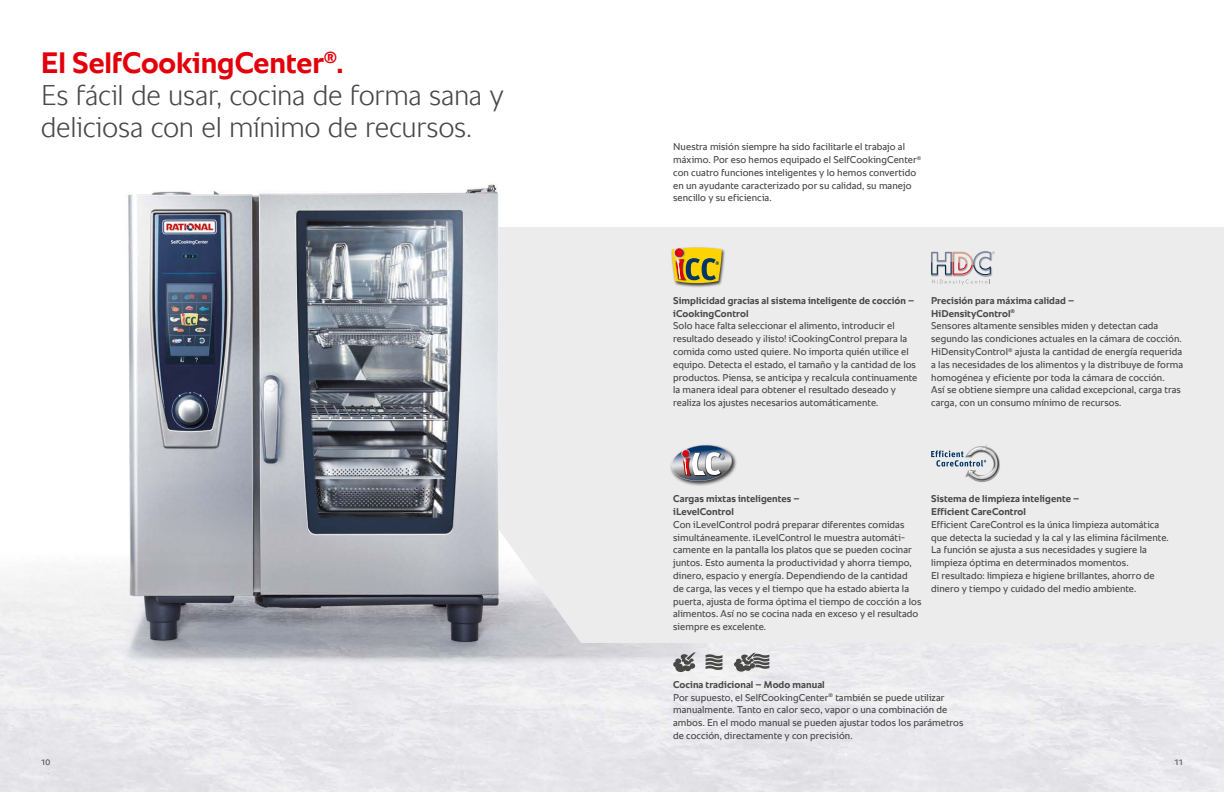
<style>
.page{position:relative;width:1224px;height:792px;background:#fff}
.page>*{position:absolute;margin:0;border:0;box-sizing:border-box;transform-origin:0 0}
.t1{font:700 30px "RATIONAL Sans TT";letter-spacing:-.005em;color:#e3000b}
.t2{font:300 29px/32px "RATIONAL Sans TT";letter-spacing:-.01em;color:#484847}
.t3{font:10px/12.8px "RATIONAL Sans TT";letter-spacing:.005em;color:#484847}
.t4{font:700 10px/12.8px "RATIONAL Sans TT";letter-spacing:.005em;color:#484847}
.t5{font:8px "RATIONAL Sans TT";color:#484847}
.s1{font-weight:700}
</style>
<div class="page">
<img style="left:0;top:184px;width:1224px;height:608px">
<div style="left:498px;top:227px;width:726px;height:416px;background:#ececec"></div>
<svg style="left:673px;top:652px;width:23px;height:20px"></svg>
<svg style="left:734px;top:653px;width:35px;height:19px"></svg>
<svg style="left:706px;top:654px;width:16px;height:16px"></svg>
<img style="left:669px;top:245px;width:58px;height:43px">
<svg style="left:672px;top:248px;width:50px;height:35px;background:#c09e28"></svg>
<img style="left:669px;top:442px;width:69px;height:45px">
<svg style="left:670px;top:445px;width:64px;height:36px;background:#a6a4ac"></svg>
<img style="left:930px;top:250px;width:63px;height:27px">
<svg style="left:931px;top:251px;width:64px;height:34px;background:#cec8cb"></svg>
<img style="left:962px;top:444px;width:39px;height:40px">
<svg style="left:931px;top:444px;width:56px;height:23px"></svg>
<h1 class="t1" style="left:41px;top:42px;width:304px">El SelfCookingCenter<sup>®</sup>.</h1>
<h2 class="t2" style="left:41px;top:80px;width:465px">Es fácil de usar, cocina de forma sana y deliciosa con el mínimo de recursos.</h2>
<p class="t3" style="left:673px;top:140px;width:250px">Nuestra misión siempre ha sido facilitarle el trabajo al máximo. Por eso hemos equipado el SelfCookingCenter<sup>® </sup>con cuatro funciones inteligentes y lo hemos convertido en un ayudante caracterizado por su calidad, su manejo sencillo y su eficiencia.</p>
<p class="t4" style="left:673px;top:294px;width:243px">Simplicidad gracias al sistema inteligente de cocción – iCookingControl</p>
<p class="t3" style="left:673px;top:320px;width:246px">Solo hace falta seleccionar el alimento, introducir el resultado deseado y ¡listo! iCookingControl prepara la comida como usted quiere. No importa quién utilice el equipo. Detecta el estado, el tamaño y la cantidad de los productos. Piensa, se anticipa y recalcula continuamente la manera ideal para obtener el resultado deseado y realiza los ajustes necesarios automáticamente.</p>
<p class="t3" style="left:931px;top:294px;width:253px"><span class="s1">Precisión para máxima calidad –<br>HiDensityControl</span><sup>®<br></sup>Sensores altamente sensibles miden y detectan cada segundo las condiciones actuales en la cámara de cocción.<br>HiDensityControl<sup>®</sup> ajusta la cantidad de energía requerida a las necesidades de los alimentos y la distribuye de forma homogénea y eficiente por toda la cámara de cocción.<br>Así se obtiene siempre una calidad excepcional, carga tras carga, con un consumo mínimo de recursos.</p>
<p class="t4" style="left:673px;top:492px;width:128px">Cargas mixtas inteligentes – iLevelControl</p>
<p class="t3" style="left:673px;top:518px;width:250px">Con iLevelControl podrá preparar diferentes comidas simultáneamente. iLevelControl le muestra automáti&shy;camente en la pantalla los platos que se pueden cocinar juntos. Esto aumenta la productividad y ahorra tiempo, dinero, espacio y energía. Dependiendo de la cantidad<br>de carga, las veces y el tiempo que ha estado abierta la puerta, ajusta de forma óptima el tiempo de cocción a los alimentos. Así no se cocina nada en exceso y el resultado siempre es excelente.</p>
<p class="t4" style="left:931px;top:492px;width:150px">Sistema de limpieza inteligente –<br>Efficient CareControl</p>
<p class="t3" style="left:931px;top:518px;width:239px">Efficient CareControl es la única limpieza automática que detecta la suciedad y la cal y las elimina fácilmente.<br>La función se ajusta a sus necesidades y sugiere la limpieza óptima en determinados momentos.<br>El resultado: limpieza e higiene brillantes, ahorro de dinero y tiempo y cuidado del medio ambiente.</p>
<p class="t3" style="left:673px;top:678px;width:292px"><span class="s1">Cocina tradicional – Modo manual<br></span>Por supuesto, el SelfCookingCenter<sup>®</sup> también se puede utilizar manualmente. Tanto en calor seco, vapor o una combinación de ambos. En el modo manual se pueden ajustar todos los parámetros de cocción, directamente y con precisión.</p>
<p class="t5" style="left:41px;top:756px;width:11px">10</p>
<p class="t5" style="left:1174px;top:756px;width:10px">11</p>
</div>
